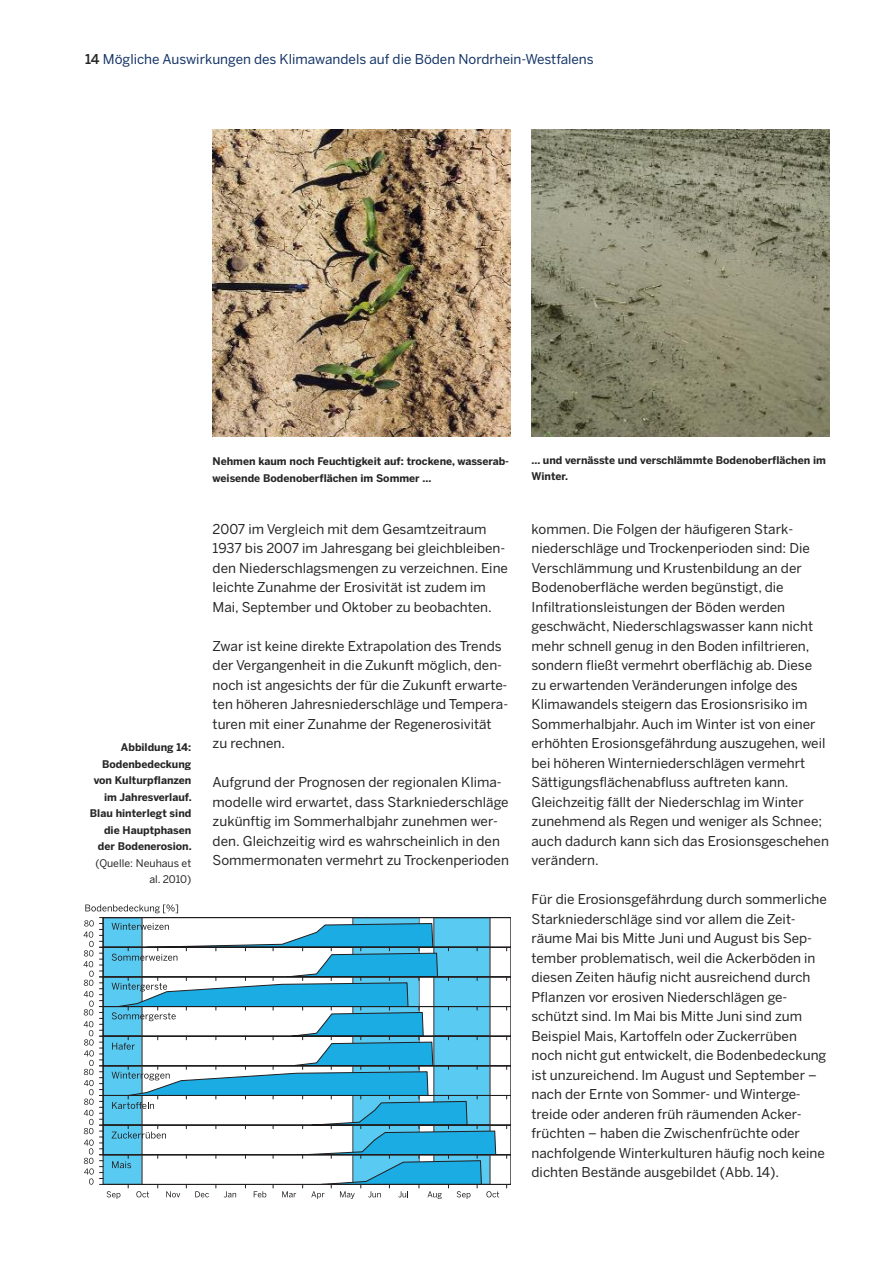
<style>
.page{position:relative;width:893px;height:1263px;background:#fff}
.page>*{position:absolute;margin:0;border:0;box-sizing:border-box;transform-origin:0 0}
.t1{font:13.5px/19.5px "Benton Sans";color:#272627}
.t2{font:13.5px "Benton Sans";color:#143466}
.t3{font:700 10.5px/16.5px "Benton Sans";color:#272627}
.t4{font:10.5px/16.5px "Benton Sans";color:#272627;text-align:right}
.s1{font-weight:500;color:#272627}
</style>
<div class="page">
<img style="left:213px;top:130px;width:297px;height:306px">
<img style="left:531px;top:130px;width:298px;height:306px">
<svg style="left:84px;top:904px;width:427px;height:295px"></svg>
<p class="t2" style="left:85px;top:51px;width:510px"><span class="s1">14</span> Mögliche Auswirkungen des Klimawandels auf die Böden Nordrhein-Westfalens</p>
<p class="t3" style="left:90px;top:739px;width:103px;text-align:right">Abbildung 14:<br>Bodenbedeckung von Kulturpflanzen im Jahresverlauf.<br>Blau hinterlegt sind die Hauptphasen der Bodenerosion.</p>
<p class="t4" style="left:95px;top:855px;width:97px">(Quelle: Neuhaus et al. 2010)</p>
<p class="t3" style="left:213px;top:453px;width:298px">Nehmen kaum noch Feuchtigkeit auf: trockene, wasserab&shy;weisende Bodenoberflächen im Sommer ...</p>
<p class="t3" style="left:531px;top:452px;width:296px">... und vernässte und verschlämmte Bodenoberflächen im<br>Winter.</p>
<p class="t1" style="left:213px;top:519px;width:297px">2007 im Vergleich mit dem Gesamtzeitraum 1937 bis 2007 im Jahresgang bei gleichbleiben&shy;den Niederschlagsmengen zu verzeichnen. Eine leichte Zunahme der Erosivität ist zudem im Mai, September und Oktober zu beobachten.</p>
<p class="t1" style="left:213px;top:636px;width:297px">Zwar ist keine direkte Extrapolation des Trends der Vergangenheit in die Zukunft möglich, den&shy;noch ist angesichts der für die Zukunft erwarte&shy;ten höheren Jahresniederschläge und Tempera&shy;turen mit einer Zunahme der Regenerosivität zu rechnen.</p>
<p class="t1" style="left:213px;top:773px;width:298px">Aufgrund der Prognosen der regionalen Klima&shy;modelle wird erwartet, dass Starkniederschläge zukünftig im Sommerhalbjahr zunehmen wer&shy;den. Gleichzeitig wird es wahrscheinlich in den Sommermonaten vermehrt zu Trockenperioden</p>
<p class="t1" style="left:531px;top:519px;width:299px">kommen. Die Folgen der häufigeren Stark&shy;niederschläge und Trockenperioden sind: Die Verschlämmung und Krustenbildung an der Bodenoberfläche werden begünstigt, die Infiltrationsleistungen der Böden werden geschwächt, Niederschlagswasser kann nicht mehr schnell genug in den Boden infiltrieren, sondern fließt vermehrt oberflächig ab. Diese zu erwartenden Veränderungen infolge des Klimawandels steigern das Erosionsrisiko im Sommerhalbjahr. Auch im Winter ist von einer erhöhten Erosionsgefährdung auszugehen, weil bei höheren Winterniederschlägen vermehrt Sättigungsflächenabfluss auftreten kann.<br>Gleichzeitig fällt der Niederschlag im Winter zunehmend als Regen und weniger als Schnee; auch dadurch kann sich das Erosionsgeschehen verändern.</p>
<p class="t1" style="left:531px;top:890px;width:297px">Für die Erosionsgefährdung durch sommerliche Starkniederschläge sind vor allem die Zeit&shy;räume Mai bis Mitte Juni und August bis Sep&shy;tember problematisch, weil die Ackerböden in diesen Zeiten häufig nicht ausreichend durch Pflanzen vor erosiven Niederschlägen ge&shy;schützt sind. Im Mai bis Mitte Juni sind zum Beispiel Mais, Kartoffeln oder Zuckerrüben noch nicht gut entwickelt, die Bodenbedeckung ist unzureichend. Im August und September – nach der Ernte von Sommer- und Winterge&shy;treide oder anderen früh räumenden Acker&shy;früchten – haben die Zwischenfrüchte oder nachfolgende Winterkulturen häufig noch keine dichten Bestände ausgebildet (Abb. 14).</p>
</div>
